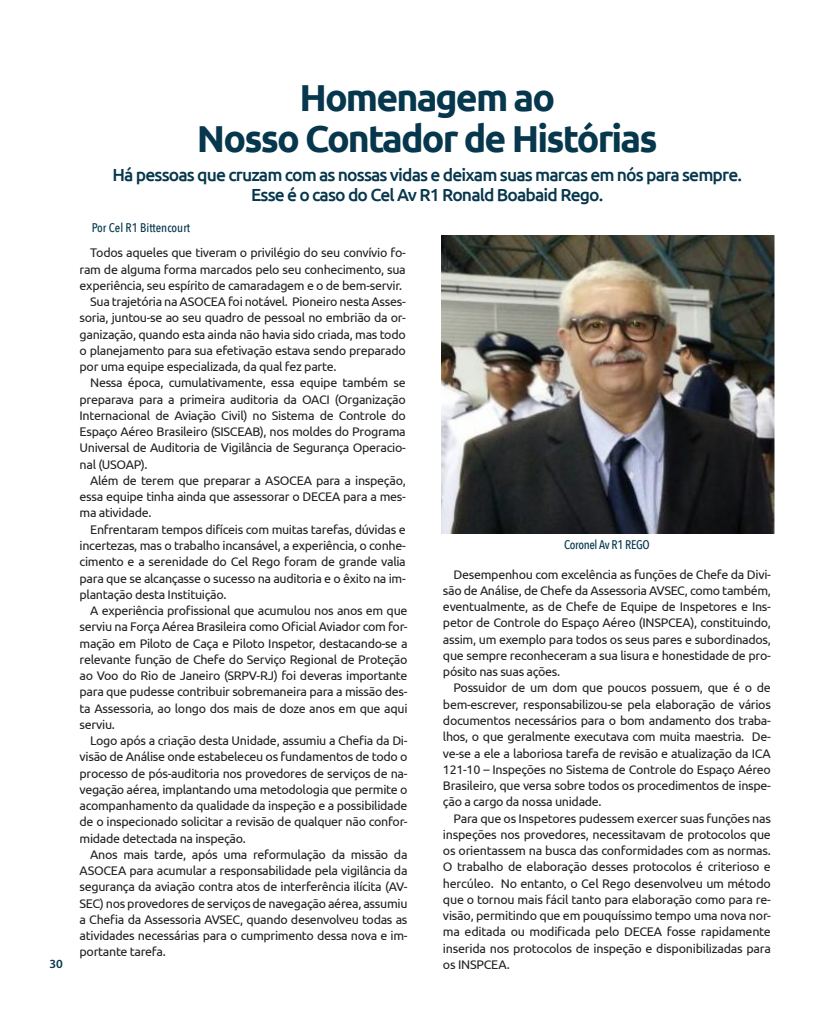
<style>
.page{position:relative;width:819px;height:1014px;background:#fff}
.page>*{position:absolute;margin:0;border:0;box-sizing:border-box;transform-origin:0 0}
.TítuloGrandeCISCEA{font:700 37.5px "Ubuntu";letter-spacing:-.05em;color:#06374c}
.TítuloGrandeCISCEA-2{font:500 17.5px "Ubuntu";letter-spacing:-.05em;color:#06374c}
.TextoCorpo2ASOCEA{font:12.5px/16.2px "Ubuntu";letter-spacing:-.025em;color:#231f20;text-align:justify}
.TextoCorpo1-1gcc{font:500 12.5px "Avenir Next Condensed";letter-spacing:-.01em;color:#06374c}
.t1{font:600 12.5px "Myriad Pro";color:#06374c}
</style>
<div class="page">
<img style="left:441px;top:235px;width:333px;height:298px">
<p class="t1" style="left:50px;top:955px;width:15px">30</p>
<p class="TítuloGrandeCISCEA" style="left:299px;top:75px;width:257px">Homenagem ao</p>
<p class="TítuloGrandeCISCEA" style="left:197px;top:116px;width:462px">Nosso Contador de Histórias</p>
<p class="TítuloGrandeCISCEA-2" style="left:112px;top:164px;width:631px">Há pessoas que cruzam com as nossas vidas e deixam suas marcas em nós para sempre.</p>
<p class="TítuloGrandeCISCEA-2" style="left:251px;top:184px;width:354px">Esse é o caso do Cel Av R1 Ronald Boabaid Rego.</p>
<p class="TextoCorpo1-1gcc" style="left:92px;top:220px;width:100px">Por Cel R1 Bittencourt</p>
<p class="TextoCorpo2ASOCEA" style="left:80px;top:244px;width:328px;text-indent:11px">Todos aqueles que tiveram o privilégio do seu convívio fo&shy;ram de alguma forma marcados pelo seu conhecimento, sua experiência, seu espírito de camaradagem e o de bem-servir.</p>
<p class="TextoCorpo2ASOCEA" style="left:80px;top:293px;width:328px;text-indent:11px">Sua trajetória na ASOCEA foi notável. Pioneiro nesta Asses&shy;soria, juntou-se ao seu quadro de pessoal no embrião da or&shy;ganização, quando esta ainda não havia sido criada, mas todo o planejamento para sua efetivação estava sendo preparado por uma equipe especializada, da qual fez parte.</p>
<p class="TextoCorpo2ASOCEA" style="left:80px;top:374px;width:328px;text-indent:11px">Nessa época, cumulativamente, essa equipe também se preparava para a primeira auditoria da OACI (Organização Internacional de Aviação Civil) no Sistema de Controle do Espaço Aéreo Brasileiro (SISCEAB), nos moldes do Programa Universal de Auditoria de Vigilância de Segurança Operacio&shy;nal (USOAP).</p>
<p class="TextoCorpo2ASOCEA" style="left:80px;top:472px;width:328px;text-indent:11px">Além de terem que preparar a ASOCEA para a inspeção, essa equipe tinha ainda que assessorar o DECEA para a mes&shy;ma atividade.</p>
<p class="TextoCorpo2ASOCEA" style="left:80px;top:520px;width:328px;text-indent:11px">Enfrentaram tempos difíceis com muitas tarefas, dúvidas e incertezas, mas o trabalho incansável, a experiência, o conhe&shy;cimento e a serenidade do Cel Rego foram de grande valia para que se alcançasse o sucesso na auditoria e o êxito na im&shy;plantação desta Instituição.</p>
<p class="TextoCorpo2ASOCEA" style="left:80px;top:602px;width:329px;text-indent:11px">A experiência profissional que acumulou nos anos em que serviu na Força Aérea Brasileira como Oficial Aviador com for&shy;mação em Piloto de Caça e Piloto Inspetor, destacando-se a relevante função de Chefe do Serviço Regional de Proteção ao Voo do Rio de Janeiro (SRPV-RJ) foi deveras importante para que pudesse contribuir sobremaneira para a missão des&shy;ta Assessoria, ao longo dos mais de doze anos em que aqui serviu.</p>
<p class="TextoCorpo2ASOCEA" style="left:80px;top:732px;width:329px;text-indent:11px">Logo após a criação desta Unidade, assumiu a Chefia da Di&shy;visão de Análise onde estabeleceu os fundamentos de todo o processo de pós-auditoria nos provedores de serviços de na&shy;vegação aérea, implantando uma metodologia que permite o acompanhamento da qualidade da inspeção e a possibilidade de o inspecionado solicitar a revisão de qualquer não confor&shy;midade detectada na inspeção.</p>
<p class="TextoCorpo2ASOCEA" style="left:80px;top:845px;width:329px;text-indent:11px">Anos mais tarde, após uma reformulação da missão da ASOCEA para acumular a responsabilidade pela vigilância da segurança da aviação contra atos de interferência ilícita (AV-SEC) nos provedores de serviços de navegação aérea, assumiu a Chefia da Assessoria AVSEC, quando desenvolveu todas as atividades necessárias para o cumprimento dessa nova e im&shy;portante tarefa.</p>
<p class="TextoCorpo1-1gcc" style="left:564px;top:536px;width:87px">Coronel Av R1 REGO</p>
<p class="TextoCorpo2ASOCEA" style="left:443px;top:565px;width:329px;text-indent:11px">Desempenhou com excelência as funções de Chefe da Divi&shy;são de Análise, de Chefe da Assessoria AVSEC, como também, eventualmente, as de Chefe de Equipe de Inspetores e Ins&shy;petor de Controle do Espaço Aéreo (INSPCEA), constituindo, assim, um exemplo para todos os seus pares e subordinados, que sempre reconheceram a sua lisura e honestidade de pro&shy;pósito nas suas ações.</p>
<p class="TextoCorpo2ASOCEA" style="left:443px;top:679px;width:329px;text-indent:11px">Possuidor de um dom que poucos possuem, que é o de bem-escrever, responsabilizou-se pela elaboração de vários documentos necessários para o bom andamento dos traba&shy;lhos, o que geralmente executava com muita maestria. De&shy;ve-se a ele a laboriosa tarefa de revisão e atualização da ICA 121-10 – Inspeções no Sistema de Controle do Espaço Aéreo Brasileiro, que versa sobre todos os procedimentos de inspe&shy;ção a cargo da nossa unidade.</p>
<p class="TextoCorpo2ASOCEA" style="left:443px;top:809px;width:329px;text-indent:11px">Para que os Inspetores pudessem exercer suas funções nas inspeções nos provedores, necessitavam de protocolos que os orientassem na busca das conformidades com as normas.<br>O trabalho de elaboração desses protocolos é criterioso e hercúleo. No entanto, o Cel Rego desenvolveu um método que o tornou mais fácil tanto para elaboração como para re&shy;visão, permitindo que em pouquíssimo tempo uma nova nor&shy;ma editada ou modificada pelo DECEA fosse rapidamente inserida nos protocolos de inspeção e disponibilizadas para os INSPCEA.</p>
</div>
